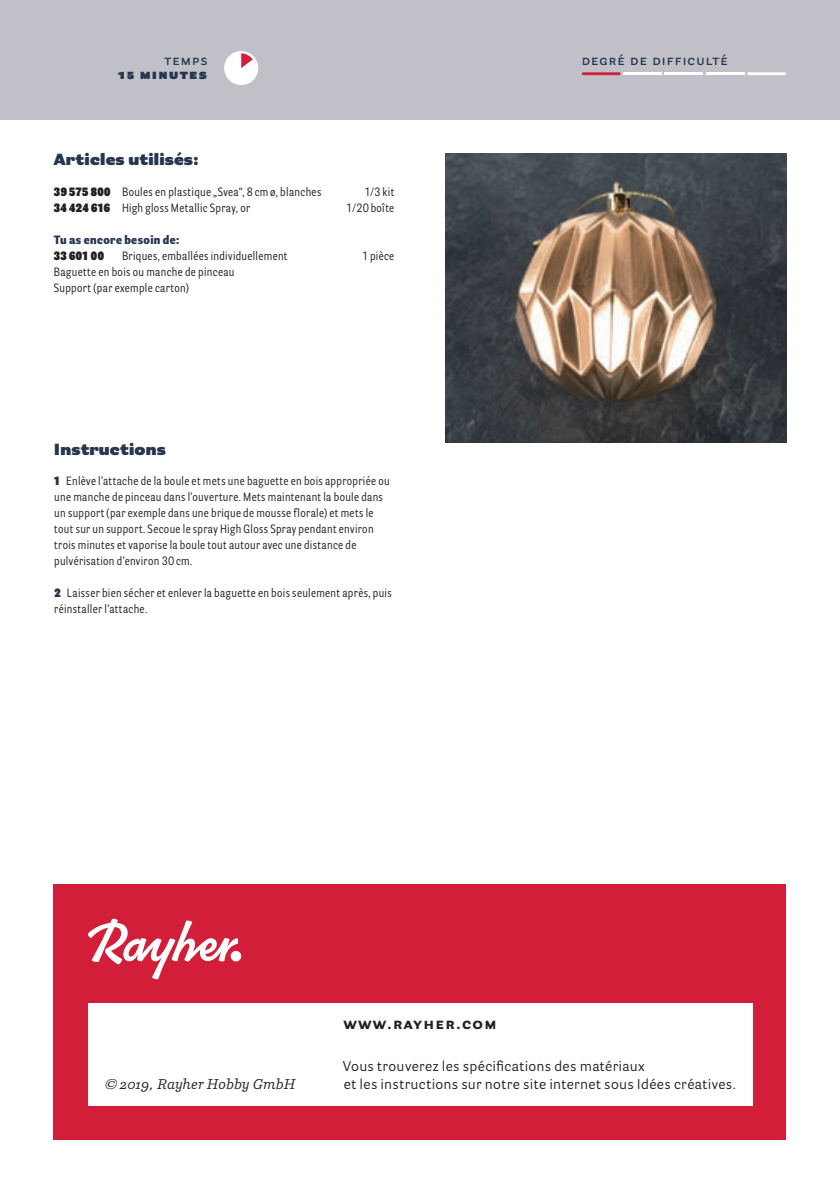
<style>
.page{position:relative;width:840px;height:1191px;background:#fff}
.page>*{position:absolute;margin:0;border:0;box-sizing:border-box;transform-origin:0 0}
.t1{font:900 16px "Parry Grotesque Pro";letter-spacing:.01em;color:#25364e}
.t2{font:700 16px "Parry Grotesque Pro";letter-spacing:.08em;color:#231f20}
.t3{font:14px/18px "Parry Grotesque Pro";letter-spacing:.02em;color:#231f20}
.t4{font:600 14px "Parry Grotesque Pro";letter-spacing:.08em;color:#25364e}
.t5{font:italic 14px "Parry Pro";letter-spacing:.01em;color:#231f20}
.t6{font:900 14px "Parry Grotesque Pro";letter-spacing:.08em;color:#25364e}
.t7{font:12px/16px "Parry Grot Con Pro";letter-spacing:.025em;color:#231f20}
.t8{font:900 12px "Parry Grot Con Pro";letter-spacing:.03em;color:#25364e}
.t9{font:900 12px "Parry Grot Con Pro";letter-spacing:.035em;color:#231f20}
.s1{font-weight:900}
.s2{font-weight:900;color:#25364e}
</style>
<div class="page">
<div style="left:54px;top:884px;width:731px;height:256px;background:#d21e38"></div>
<div style="left:88px;top:1003px;width:663px;height:103px;background:#fff"></div>
<div style="left:0;top:0;width:839px;height:119px;background:#c1c0c9"></div>
<svg style="left:88px;top:918px;width:150px;height:61px"></svg>
<div style="left:230px;top:951px;width:11px;height:10px;background:#fff;border-radius:50%"></div>
<div style="left:224px;top:51px;width:34px;height:34px;background:#fff;border-radius:50%"></div>
<svg style="left:241px;top:53px;width:12px;height:15px"></svg>
<svg style="left:581px;top:72px;width:39px;height:3px"></svg>
<hr style="left:622px;top:72px;width:39px;height:3px;background:#fff">
<hr style="left:664px;top:72px;width:38px;height:3px;background:#fff">
<hr style="left:705px;top:72px;width:39px;height:3px;background:#fff">
<svg style="left:747px;top:72px;width:38px;height:3px"></svg>
<img style="left:445px;top:153px;width:340px;height:289px">
<p class="t4" style="left:164px;top:50px;width:44px">temps</p>
<p class="t4" style="left:581px;top:50px;width:148px">degré de difficulté</p>
<p class="t6" style="left:118px;top:63px;width:91px">15 minutes</p>
<h1 class="t1" style="left:54px;top:148px;width:146px">Articles utilisés:</h1>
<p class="t7" style="left:54px;top:184px;width:269px"><span class="s1">39 575 800</span> Boules en plastique „Svea“, 8 cmø, blanches</p>
<p class="t7" style="left:364px;top:184px;width:31px">1/3 kit</p>
<p class="t7" style="left:54px;top:200px;width:198px"><span class="s1">34 424 616</span> High gloss Metallic Spray, or</p>
<p class="t7" style="left:346px;top:200px;width:50px">1/20 boîte</p>
<p class="t8" style="left:54px;top:231px;width:127px">Tu as encore besoin de:</p>
<p class="t9" style="left:54px;top:247px;width:52px">33 601 00</p>
<p class="t7" style="left:122px;top:248px;width:167px">Briques, emballées individuellement</p>
<p class="t7" style="left:362px;top:248px;width:34px">1 pièce</p>
<p class="t7" style="left:54px;top:264px;width:182px">Baguette en bois ou manche de pinceau<br>Support (par exemple carton)</p>
<h1 class="t1" style="left:54px;top:437px;width:113px">Instructions</h1>
<p class="t7" style="left:54px;top:473px;width:337px"><span class="s2">1</span> Enlève l’attache de la boule et mets une baguette en bois appropriée ou une manche de pinceau dans l’ouverture. Mets maintenant la boule dans un support (par exemple dans une brique de mousse florale) et mets le tout sur un support. Secoue le spray High Gloss Spray pendant environ trois minutes et vaporise la boule tout autour avec une distance de pulvérisation d’environ 30 cm.</p>
<p class="t7" style="left:54px;top:585px;width:339px"><span class="s2">2</span> Laisser bien sécher et enlever la baguette en bois seulement après, puis réinstaller l’attache.</p>
<p class="t5" style="left:105px;top:1074px;width:192px">© 2019, Rayher Hobby GmbH</p>
<h1 class="t2" style="left:343px;top:1012px;width:155px">www.rayher.com</h1>
<p class="t3" style="left:343px;top:1056px;width:394px">Vous trouverez les spécifications des matériaux<br>et les instructions sur notre site internet sous Idées créatives.</p>
</div>
